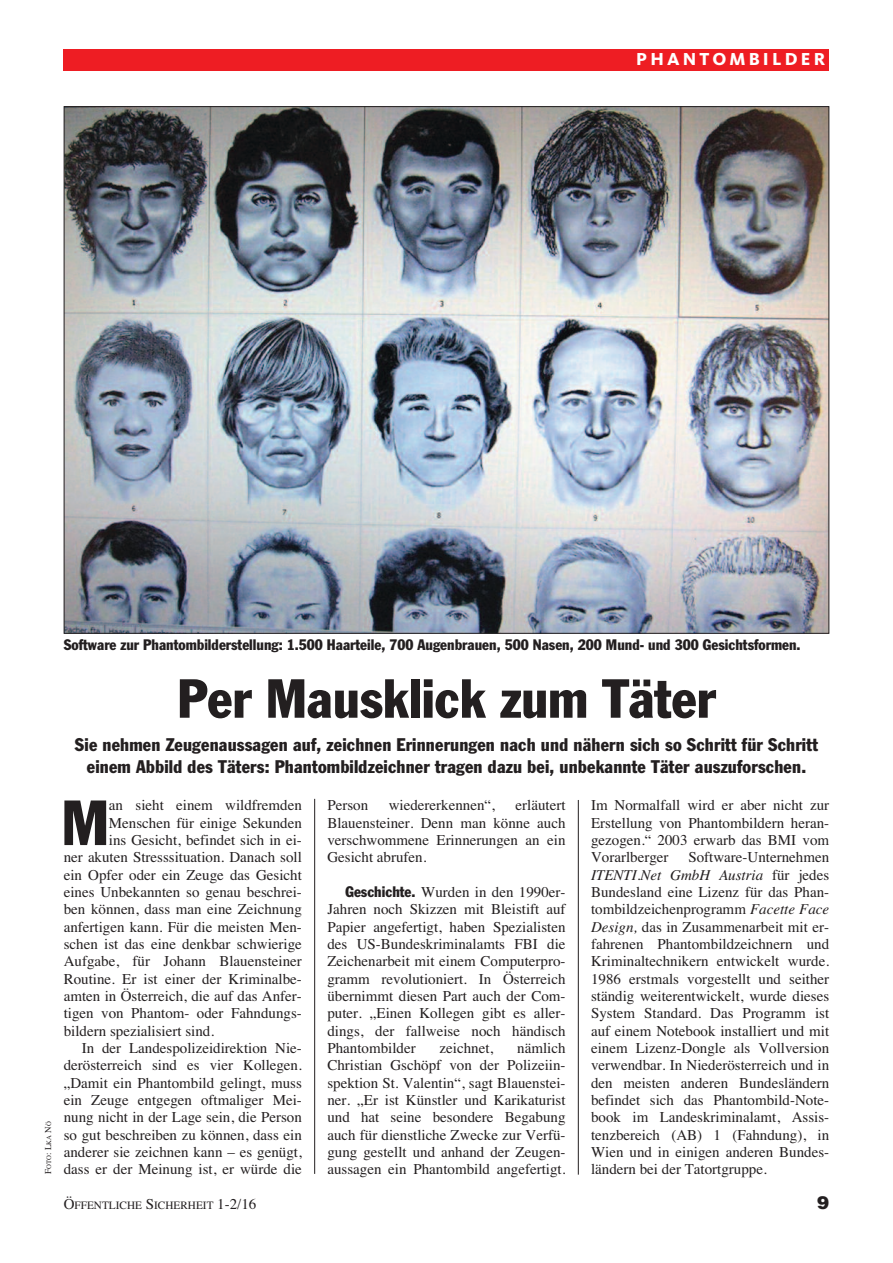
<style>
.page{position:relative;width:893px;height:1263px;background:#fff}
.page>*{position:absolute;margin:0;border:0;box-sizing:border-box;transform-origin:0 0}
.t1{font:condensed 62.55px "Franklin Gothic";color:#231f20}
.t2{font:condensed 54px "Franklin Gothic";color:#231f20}
.t3{font:condensed 18px/21.6px "Franklin Gothic";letter-spacing:.01em;color:#231f20;text-align:center}
.t4{font:800 18px "Kievit";letter-spacing:.175em;color:#fff}
.t5{font:900 18px "Helvetica";color:#231f20}
.t6{font:15px/17.4px "Times";color:#231f20;text-align:justify}
.t7{font:condensed 15px "Franklin Gothic";color:#231f20}
.t8{font:11.25px "Times";color:#231f20}
.t9{font:6.75px "Times";color:#231f20}
.s1{font-size:9px}
.s2{font-family:"Franklin Gothic";font-stretch:condensed}
.s3{font-style:italic}
.s4{font-size:15px}
</style>
<div class="page">
<hr style="left:314px;top:799px;width:1px;height:375px;background:#231f20">
<div style="left:64px;top:49px;width:765px;height:21px;background:#ee1d23"></div>
<hr style="left:578px;top:800px;width:1px;height:375px;background:#231f20">
<img style="left:66px;top:108px;width:761px;height:524px">
<p class="t4" style="left:636px;top:53px;width:190px">PHANTOMBILDER</p>
<p class="t9" style="left:45px;top:1174px;width:54px;rotate:-90deg"><span class="s1">F</span>OTO<span class="s1">: L</span>KA <span class="s1">N</span>Ö</p>
<p class="t7" style="left:64px;top:640px;width:738px">Software zur Phantombilderstellung: 1.500 Haarteile, 700 Augenbrauen, 500 Nasen, 200 Mund- und 300 Gesichtsformen.</p>
<h2 class="t2" style="left:177px;top:679px;width:540px">Per Mausklick zum Täter</h2>
<p class="t3" style="left:75px;top:735px;width:744px">Sie nehmen Zeugenaussagen auf, zeichnen Erinnerungen nach und nähern sich so Schritt für Schritt einem Abbild des Täters: Phantombildzeichner tragen dazu bei, unbekannte Täter auszuforschen.</p>
<h1 class="t1" style="left:62px;top:800px;width:49px">M</h1>
<p class="t6" style="left:109px;top:796px;width:194px">an sieht einem wildfremden</p>
<p class="t6" style="left:109px;top:814px;width:194px">Menschen für einige Sekunden</p>
<p class="t6" style="left:109px;top:831px;width:194px">ins Gesicht, befindet sich in ei-</p>
<p class="t6" style="left:64px;top:848px;width:240px">ner akuten Stresssituation. Danach soll</p>
<p class="t6" style="left:64px;top:866px;width:240px">ein Opfer oder ein Zeuge das Gesicht</p>
<p class="t6" style="left:64px;top:883px;width:240px">eines Unbekannten so genau beschrei-</p>
<p class="t6" style="left:64px;top:900px;width:240px">ben können, dass man eine Zeichnung</p>
<p class="t6" style="left:64px;top:918px;width:240px">anfertigen kann. Für die meisten Men-</p>
<p class="t6" style="left:64px;top:935px;width:240px">schen ist das eine denkbar schwierige</p>
<p class="t6" style="left:64px;top:952px;width:240px">Aufgabe, für Johann Blauensteiner</p>
<p class="t6" style="left:64px;top:970px;width:240px">Routine. Er ist einer der Kriminalbe-</p>
<p class="t6" style="left:64px;top:987px;width:240px">amten in Österreich, die auf das Anfer-</p>
<p class="t6" style="left:64px;top:1004px;width:240px">tigen von Phantom- oder Fahndungs-</p>
<p class="t6" style="left:64px;top:1022px;width:152px">bildern spezialisiert sind.</p>
<p class="t6" style="left:82px;top:1039px;width:222px">In der Landespolizeidirektion Nie-</p>
<p class="t6" style="left:64px;top:1056px;width:240px">derösterreich sind es vier Kollegen.</p>
<p class="t6" style="left:64px;top:1074px;width:240px">„Damit ein Phantombild gelingt, muss</p>
<p class="t6" style="left:64px;top:1091px;width:240px">ein Zeuge entgegen oftmaliger Mei-</p>
<p class="t6" style="left:64px;top:1108px;width:240px">nung nicht in der Lage sein, die Person</p>
<p class="t6" style="left:64px;top:1126px;width:240px">so gut beschreiben zu können, dass ein</p>
<p class="t6" style="left:64px;top:1143px;width:240px">anderer sie zeichnen kann – es genügt,</p>
<p class="t6" style="left:64px;top:1160px;width:240px">dass er der Meinung ist, er würde die</p>
<p class="t6" style="left:327px;top:797px;width:240px;text-indent:188px">erläutert Blauensteiner. Denn man könne auch verschwommene Erinnerungen an ein Gesicht abrufen.</p>
<p class="t6" style="left:327px;top:883px;width:240px;text-indent:18px"><span class="s2">Geschichte.</span> Wurden in den 1990er-Jahren noch Skizzen mit Bleistift auf Papier angefertigt, haben Spezialisten des US-Bundeskriminalamts FBI die Zeichenarbeit mit einem Computerpro&shy;gramm revolutioniert. In Österreich übernimmt diesen Part auch der Com&shy;puter. „Einen Kollegen gibt es aller&shy;dings, der fallweise noch händisch Phantombilder</p>
<p class="t6" style="left:327px;top:796px;width:42px">Person</p>
<p class="t6" style="left:389px;top:796px;width:108px">wiedererkennen“,</p>
<p class="t6" style="left:327px;top:1039px;width:240px;text-indent:190px">nämlich Christian Gschöpf von der Polizeiin&shy;spektion St. Valentin“, sagt Blauenstei&shy;ner. „Er ist Künstler und Karikaturist und hat seine besondere Begabung auch für dienstliche Zwecke zur Verfü&shy;gung gestellt und anhand der Zeugen&shy;aussagen ein Phantombild angefertigt.</p>
<p class="t6" style="left:440px;top:1039px;width:55px">zeichnet,</p>
<p class="t6" style="left:591px;top:797px;width:240px">Im Normalfall wird er aber nicht zur Erstellung von Phantombildern heran&shy;gezogen.“ 2003 erwarb das BMI vom Vorarlberger</p>
<p class="t6" style="left:591px;top:848px;width:240px;text-indent:97px">Software-Unternehmen <span class="s3">ITENTI.Net GmbH Austria</span> für jedes Bundesland eine Lizenz für das Phan&shy;tombildzeichenprogramm <span class="s3">Facette Face Design,</span> das in Zusammenarbeit mit er&shy;fahrenen Phantombildzeichnern und Kriminaltechnikern entwickelt wurde.<br>1986 erstmals vorgestellt und seither ständig weiterentwickelt, wurde dieses System Standard. Das Programm ist auf einem Notebook installiert und mit einem Lizenz-Dongle als Vollversion verwendbar. In Niederösterreich und in den meisten anderen Bundesländern befindet sich das Phantombild-Note&shy;book im Landeskriminalamt, Assis&shy;tenzbereich (AB) 1 (Fahndung), in Wien und in einigen anderen Bundes&shy;ländern bei der Tatortgruppe.</p>
<p class="t8" style="left:64px;top:1198px;width:194px"><span class="s4">Ö</span>FFENTLICHE <span class="s4">S</span>ICHERHEIT <span class="s4">1-2/16</span></p>
<p class="t5" style="left:817px;top:1192px;width:14px">9</p>
</div>
